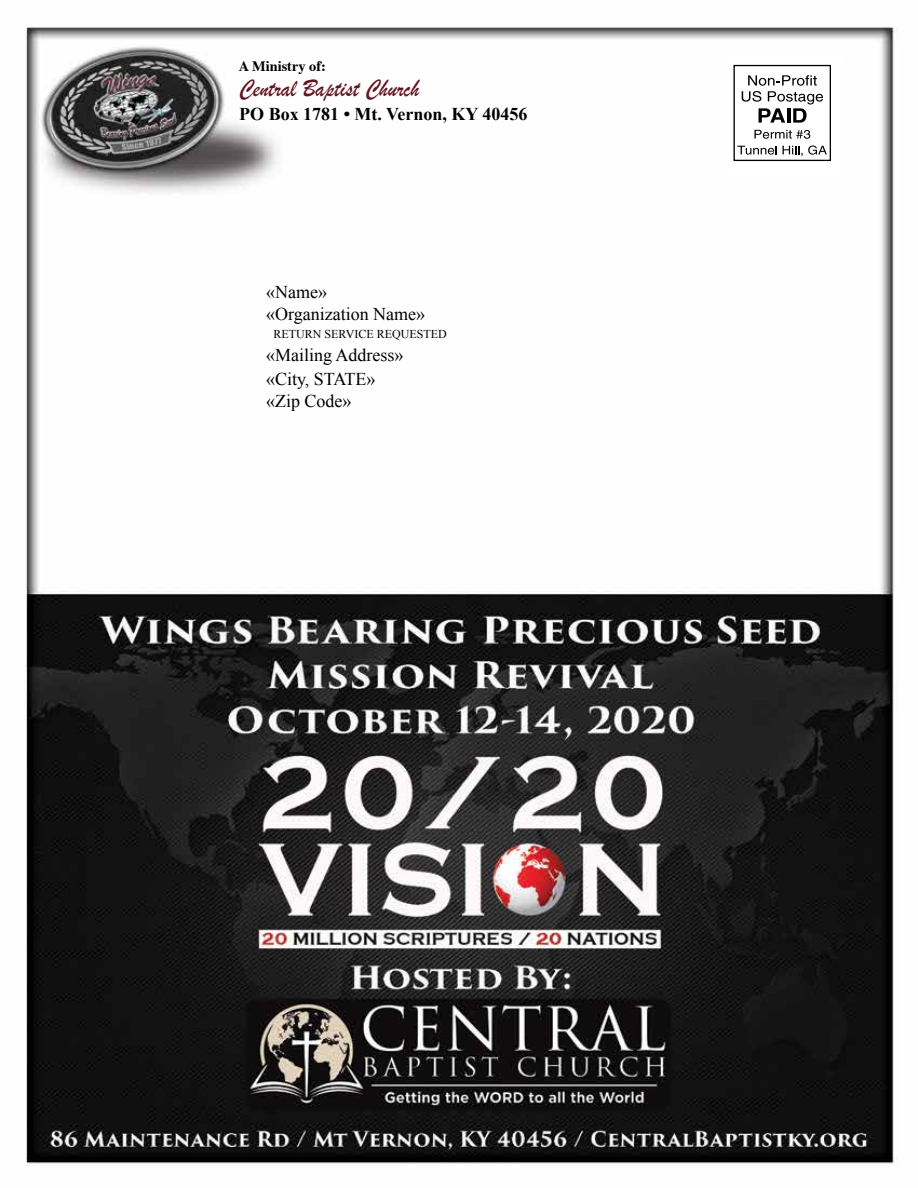
<style>
.page{position:relative;width:918px;height:1188px;background:#fff}
.page>*{position:absolute;margin:0;border:0;box-sizing:border-box;transform-origin:0 0}
.t1{font:25.5px "Brush Script";color:#61151f;scale:.92 1}
.t2{font:18px/23px "Times New Roman";color:#000}
.t3{font:700 18px "Times New Roman";color:#000}
.t4{font:700 14.4px "Times";color:#000}
.t5{font:12px "Times New Roman";color:#000}
</style>
<div class="page">
<img style="left:26px;top:26px;width:869px;height:1140px">
<div style="left:728px;top:58px;width:116px;height:119px;background:#fff"></div>
<div style="left:734px;top:65px;width:97px;height:96px;border:1px solid #000"></div>
<svg style="left:737px;top:145px;width:90px;height:11px"></svg>
<svg style="left:754px;top:130px;width:56px;height:9px"></svg>
<svg style="left:742px;top:75px;width:81px;height:48px"></svg>
<p class="t4" style="left:239px;top:53px;width:89px">A Ministry of:</p>
<h1 class="t1" style="left:239px;top:71px;width:197px">Central Baptist Church</h1>
<p class="t3" style="left:239px;top:101px;width:290px">PO Box 1781 • Mt. Vernon, KY 40456</p>
<p class="t2" style="left:266px;top:280px;width:62px">«Name»</p>
<p class="t2" style="left:266px;top:302px;width:161px">«Organization Name»</p>
<p class="t5" style="left:274px;top:326px;width:175px">RETURN SERVICE REQUESTED</p>
<p class="t2" style="left:266px;top:343px;width:139px">«Mailing Address» «City, STATE» «Zip Code»</p>
</div>
